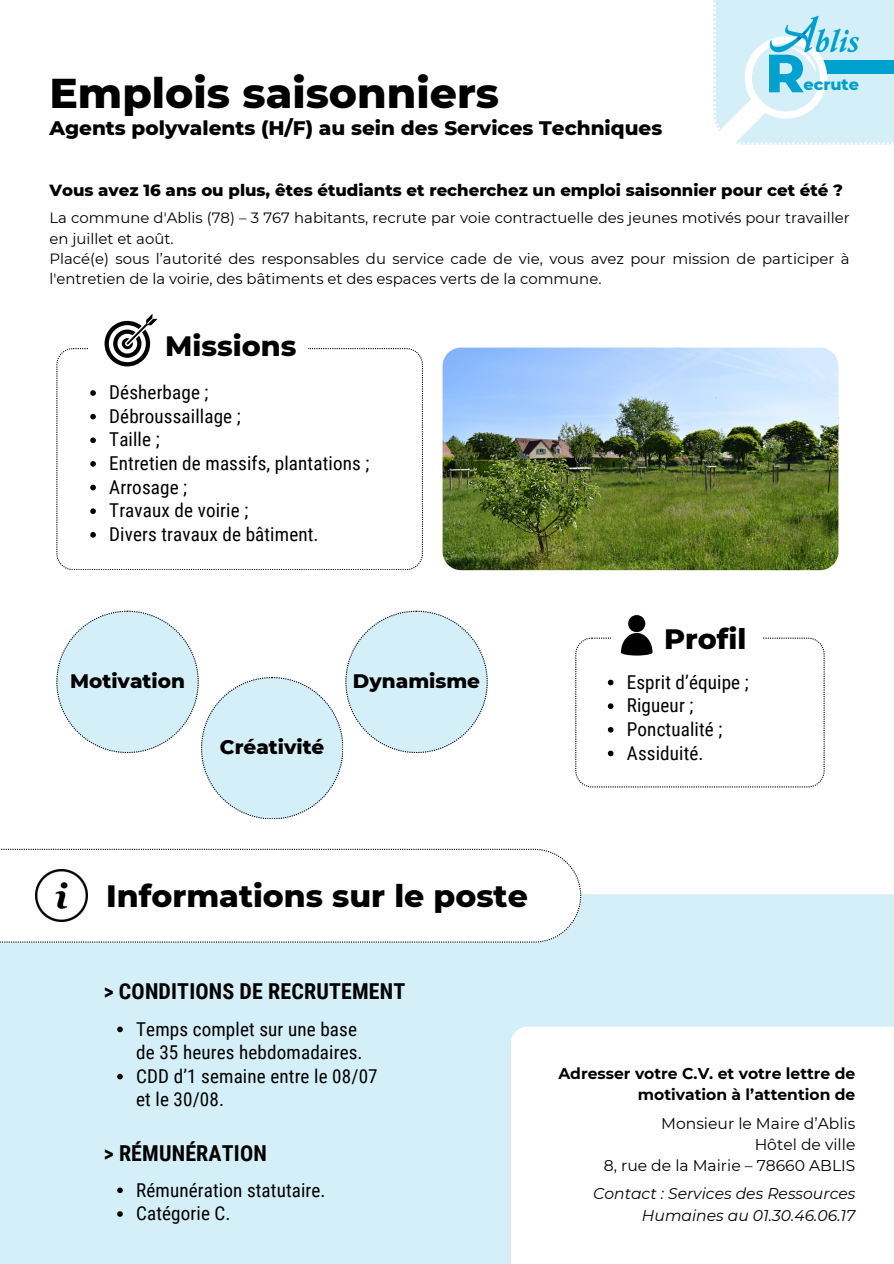
<style>
.page{position:relative;width:894px;height:1264px;background:#fff}
.page>*{position:absolute;margin:0;border:0;box-sizing:border-box;transform-origin:0 0}
.t1{font:800 53.7px "Montserrat";color:#00a0cf}
.t2{font:800 42.45px "Montserrat";color:#000}
.t3{font:800 31.5px "Montserrat";color:#000}
.t4{font:800 28.65px "Montserrat";color:#000}
.t5{font:700 21.9px "Roboto Condensed";letter-spacing:.01em;color:#000}
.t6{font:800 19.95px "Montserrat";color:#000}
.t7{font:19.05px/23.7px "Roboto Condensed";letter-spacing:.005em;color:#000}
.t8{font:800 16.5px "Montserrat";color:#000}
.t9{font:800 15.9px "Montserrat";color:#00a0cf}
.t10{font:15.6px "Montserrat";color:#000}
.t11{font:700 15.6px/21.3px "Montserrat";color:#000;text-align:right}
.t12{font:italic 15.6px/21.3px "Montserrat";color:#000;text-align:right}
.t13{font:14.85px/20.2px "Montserrat";color:#000}
</style>
<div class="page">
<div style="left:0;top:894px;width:893px;height:369px;background:#d4eff7"></div>
<div style="left:0;top:848px;width:581px;height:94px;background:#fff"></div>
<div style="left:511px;top:1026px;width:382px;height:237px;background:#fff"></div>
<svg style="left:56px;top:348px;width:367px;height:221px"></svg>
<img style="left:442px;top:347px;width:396px;height:223px;border-radius:18px">
<div style="left:89px;top:304px;width:219px;height:105px;background:#fff"></div>
<svg style="left:104px;top:314px;width:53px;height:52px"></svg>
<img style="left:36px;top:869px;width:51px;height:52px">
<svg style="left:713px;top:0;width:180px;height:145px;background:#d1eef6"></svg>
<img style="left:769px;top:15px;width:90px;height:37px">
<svg style="left:56px;top:610px;width:431px;height:208px"></svg>
<svg style="left:575px;top:615px;width:249px;height:172px"></svg>
<svg style="left:117px;top:1026px;width:6px;height:6px"></svg>
<svg style="left:117px;top:1073px;width:6px;height:6px"></svg>
<svg style="left:117px;top:1187px;width:6px;height:6px"></svg>
<svg style="left:117px;top:1211px;width:6px;height:5px"></svg>
<svg style="left:90px;top:390px;width:6px;height:6px"></svg>
<svg style="left:90px;top:414px;width:6px;height:5px"></svg>
<svg style="left:90px;top:437px;width:6px;height:6px"></svg>
<svg style="left:90px;top:461px;width:6px;height:6px"></svg>
<svg style="left:90px;top:485px;width:6px;height:5px"></svg>
<svg style="left:90px;top:508px;width:6px;height:6px"></svg>
<svg style="left:90px;top:532px;width:6px;height:5px"></svg>
<p class="t2" style="left:49px;top:67px;width:451px">Emplois saisonniers</p>
<p class="t6" style="left:49px;top:115px;width:614px">Agents polyvalents (H/F) au sein des Services Techniques</p>
<h5 class="t1" style="left:765px;top:40px;width:41px">R</h5>
<p class="t9" style="left:803px;top:74px;width:57px">ecrute</p>
<p class="t8" style="left:49px;top:180px;width:795px">Vous avez 16 ans ou plus, êtes étudiants et recherchez un emploi saisonnier pour cet été ?</p>
<p class="t13" style="left:49px;top:208px;width:801px">La commune d'Ablis (78) – 3 767 habitants, recrute par voie contractuelle des jeunes motivés pour travailler en juillet et août.</p>
<h1 class="t13" style="left:49px;top:248px;width:801px">Placé(e) sous l’autorité des responsables du service cade de vie, vous avez pour mission de participer à l'entretien de la voirie, des bâtiments et des espaces verts de la commune.</h1>
<h5 class="t4" style="left:165px;top:328px;width:133px">Missions</h5>
<h3 class="t7" style="left:109px;top:381px;width:101px">Désherbage ;</h3>
<h3 class="t7" style="left:109px;top:404px;width:133px">Débroussaillage ;</h3>
<p class="t7" style="left:109px;top:428px;width:52px">Taille ;</p>
<h1 class="t7" style="left:109px;top:452px;width:261px">Entretien de massifs, plantations ;</h1>
<p class="t7" style="left:109px;top:475px;width:79px">Arrosage ;</p>
<p class="t7" style="left:109px;top:499px;width:140px">Travaux de voirie ;</p>
<p class="t7" style="left:109px;top:522px;width:211px">Divers travaux de bâtiment.</p>
<p class="t6" style="left:70px;top:668px;width:116px">Motivation</p>
<p class="t6" style="left:353px;top:668px;width:129px">Dynamisme</p>
<p class="t6" style="left:220px;top:735px;width:106px">Créativité</p>
<p class="t4" style="left:664px;top:621px;width:84px">Profil</p>
<h1 class="t7" style="left:626px;top:670px;width:123px">Esprit d’équipe ;</h1>
<p class="t7" style="left:626px;top:694px;width:68px">Rigueur ;</p>
<p class="t7" style="left:626px;top:717px;width:97px">Ponctualité ;</p>
<p class="t7" style="left:626px;top:741px;width:78px">Assiduité.</p>
<h3 class="t3" style="left:106px;top:876px;width:423px">Informations sur le poste</h3>
<p class="t5" style="left:104px;top:978px;width:303px">&gt; CONDITIONS DE RECRUTEMENT</p>
<p class="t7" style="left:136px;top:1017px;width:228px">Temps complet sur une base de 35 heures hebdomadaires.</p>
<p class="t7" style="left:136px;top:1064px;width:243px">CDD d’1 semaine entre le 08/07 et le 30/08.</p>
<h3 class="t5" style="left:104px;top:1140px;width:165px">&gt; RÉMUNÉRATION</h3>
<p class="t7" style="left:136px;top:1178px;width:191px">Rémunération statutaire.</p>
<p class="t7" style="left:136px;top:1201px;width:96px">Catégorie C.</p>
<p class="t11" style="left:558px;top:1062px;width:298px">Adresser votre C.V. et votre lettre de motivation à l’attention de</p>
<p class="t10" style="left:661px;top:1113px;width:196px">Monsieur le Maire d’Ablis</p>
<p class="t10" style="left:754px;top:1134px;width:102px">Hôtel de ville</p>
<h2 class="t10" style="left:603px;top:1156px;width:253px">8, rue de la Mairie – 78660 ABLIS</h2>
<p class="t12" style="left:593px;top:1183px;width:263px">Contact : Services des Ressources<br>Humaines au 01.30.46.06.17</p>
</div>
